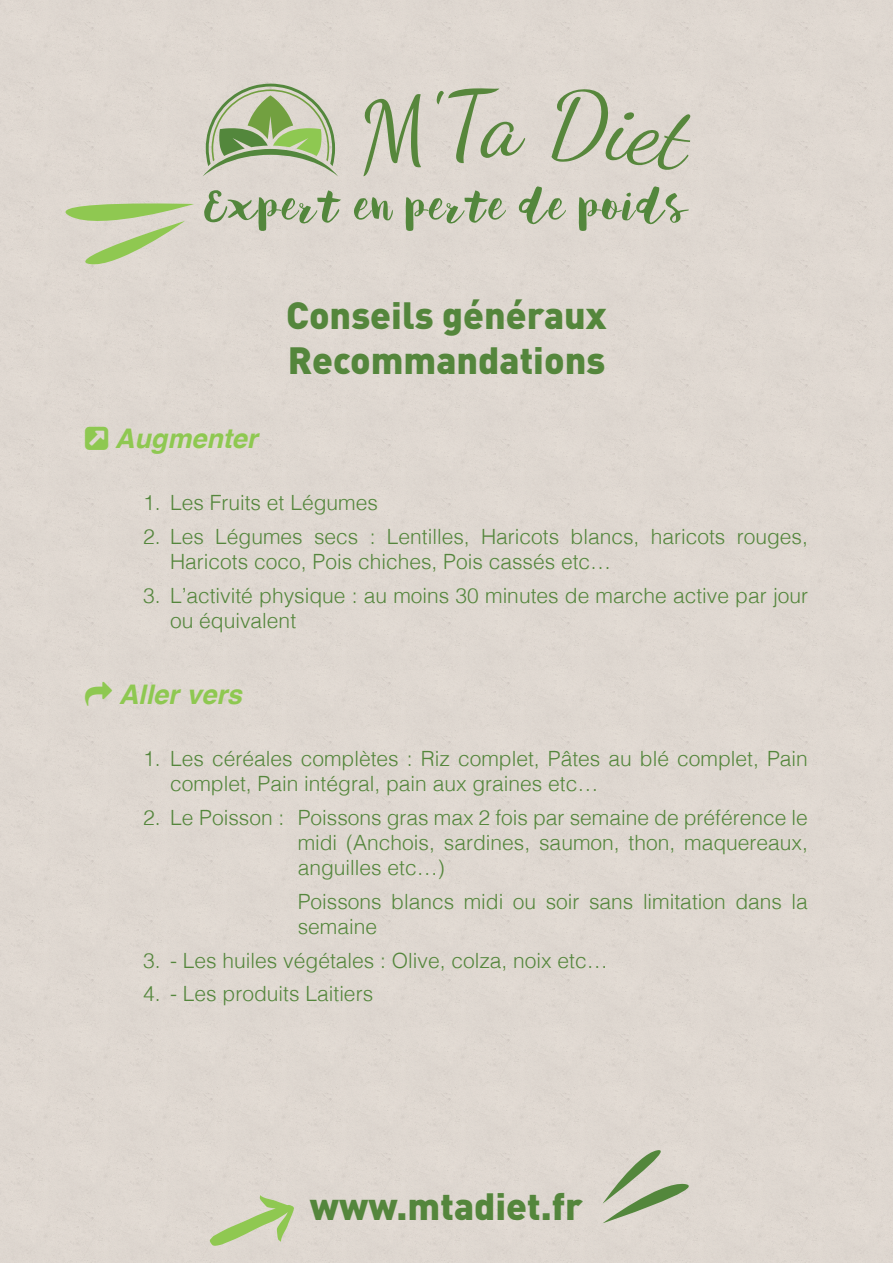
<style>
.page{position:relative;width:893px;height:1263px;background:#ded8d0}
.page>*{position:absolute;margin:0;border:0;box-sizing:border-box;transform-origin:0 0}
.t1{font:900 37.5px/45px "DIN";color:#54863c}
.t2{font:italic 700 27px "Helvetica";color:#8ec851}
.t3{font:300 21px/25.2px "Helvetica";color:#54863c}
</style>
<div class="page">
<svg style="left:203px;top:84px;width:135px;height:92px"></svg>
<svg style="left:363px;top:94px;width:58px;height:82px"></svg>
<svg style="left:437px;top:88px;width:88px;height:75px"></svg>
<svg style="left:551px;top:89px;width:139px;height:81px"></svg>
<svg style="left:603px;top:1147px;width:91px;height:76px"></svg>
<svg style="left:42px;top:201px;width:152px;height:66px"></svg>
<svg style="left:210px;top:1195px;width:84px;height:51px"></svg>
<svg style="left:204px;top:190px;width:137px;height:41px"></svg>
<svg style="left:354px;top:197px;width:39px;height:24px"></svg>
<svg style="left:406px;top:190px;width:100px;height:41px"></svg>
<svg style="left:519px;top:186px;width:47px;height:38px"></svg>
<svg style="left:579px;top:186px;width:110px;height:45px"></svg>
<p class="t2" style="left:115px;top:417px;width:144px">Augmenter</p>
<h1 class="t1" style="left:286px;top:291px;width:322px">Conseils généraux<br>Recommandations</h1>
<p class="t3" style="left:143px;top:489px;width:236px">1. Les Fruits et Légumes</p>
<p class="t3" style="left:170px;top:523px;width:639px;text-indent:-27px">2. Les Légumes secs : Lentilles, Haricots blancs, haricots rouges,<br>Haricots coco, Pois chiches, Pois cassés etc…</p>
<p class="t3" style="left:170px;top:582px;width:639px;text-indent:-27px">3. L’activité physique : au moins 30 minutes de marche active par jour ou équivalent</p>
<p class="t2" style="left:119px;top:672px;width:125px">Aller vers</p>
<p class="t3" style="left:170px;top:744px;width:639px;text-indent:-27px">1. Les céréales complètes : Riz complet, Pâtes au blé complet, Pain complet, Pain intégral, pain aux graines etc…</p>
<p class="t3" style="left:298px;top:803px;width:512px;text-align:justify;text-indent:-155px">2. Le Poisson : Poissons gras max 2 fois par semaine de préférence le midi (Anchois, sardines, saumon, thon, maquereaux, anguilles etc…)</p>
<p class="t3" style="left:298px;top:887px;width:512px">Poissons blancs midi ou soir sans limitation dans la semaine</p>
<p class="t3" style="left:143px;top:946px;width:466px">3. - Les huiles végétales : Olive, colza, noix etc…</p>
<p class="t3" style="left:143px;top:980px;width:232px">4. - Les produits Laitiers</p>
<h1 class="t1" style="left:310px;top:1182px;width:275px">www.mtadiet.fr</h1>
</div>
